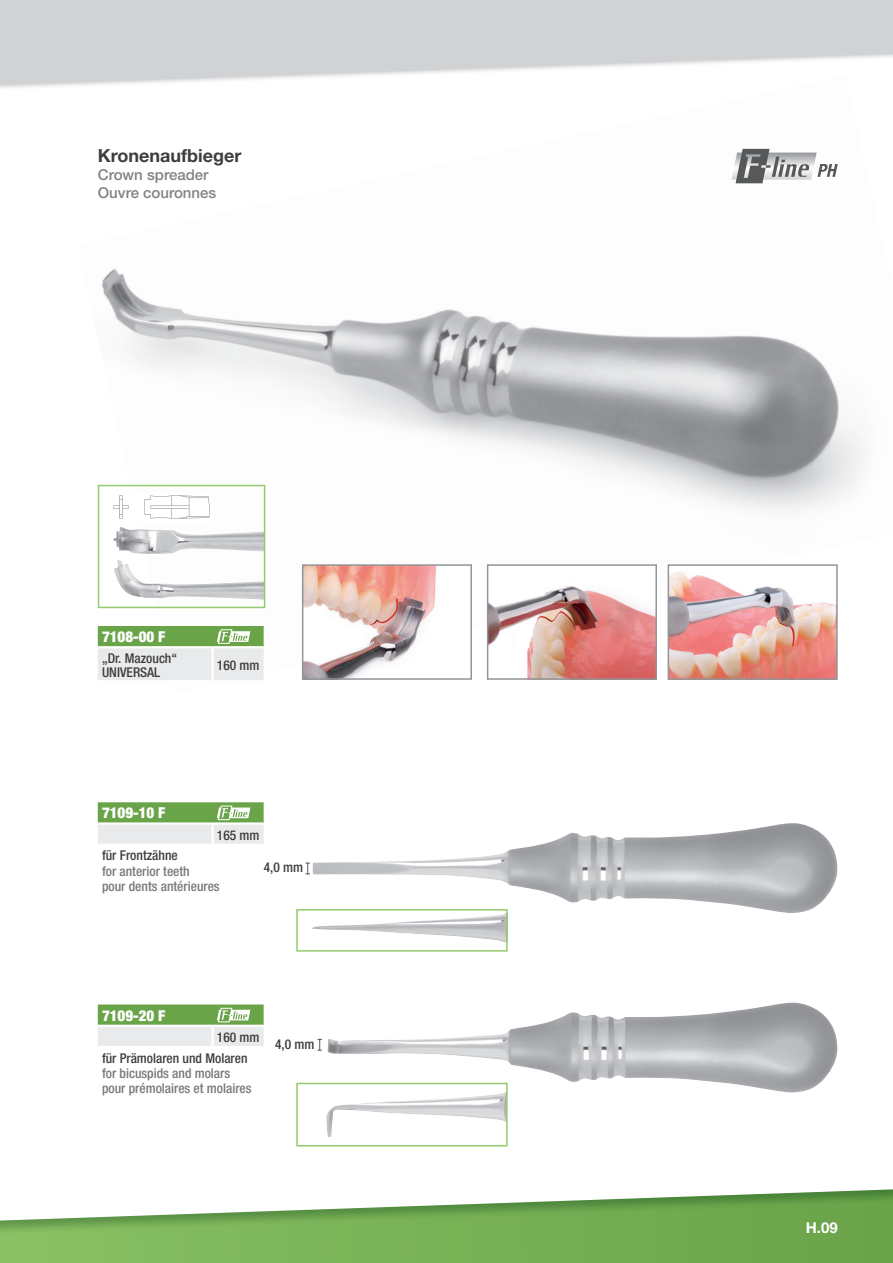
<style>
.page{position:relative;width:893px;height:1263px;background:#fff}
.page>*{position:absolute;margin:0;border:0;box-sizing:border-box;transform-origin:0 0}
.t1{font:700 18px "Helvetica Neue LT Std";color:#3e3e3f}
.t2{font:500 15px/18px "Helvetica Neue LT Std";color:#808285}
.t3{font:900 condensed 15px "Helvetica Neue LT Std";color:#fff}
.t4{font:700 15px "Helvetica Neue LT Std";color:#fff}
.t5{font:500 condensed 13.5px/14.2px "Helvetica Neue LT Std";color:#3e3e3f}
.t6{font:500 condensed 13.5px/15.3px "Helvetica Neue LT Std";color:#76787b}
</style>
<div class="page">
<img style="left:0;top:1189px;width:893px;height:74px">
<svg style="left:0;top:0;width:893px;height:85px;background:#d4d5d7"></svg>
<img style="left:77px;top:75px;width:816px;height:605px">
<img style="left:504px;top:1093px;width:1px;height:29px">
<img style="left:327px;top:1093px;width:177px;height:44px">
<div style="left:296px;top:1083px;width:212px;height:63px;border:2px solid #92ca6d"></div>
<img style="left:312px;top:914px;width:193px;height:28px">
<div style="left:296px;top:909px;width:212px;height:43px;border:2px solid #92ca6d"></div>
<img style="left:312px;top:823px;width:525px;height:90px">
<img style="left:327px;top:1003px;width:510px;height:90px">
<img style="left:113px;top:527px;width:33px;height:27px">
<img style="left:140px;top:529px;width:122px;height:25px">
<img style="left:114px;top:560px;width:41px;height:38px">
<img style="left:152px;top:581px;width:110px;height:19px">
<div style="left:98px;top:485px;width:167px;height:123px;border:2px solid #92ca6d"></div>
<img style="left:112px;top:492px;width:101px;height:31px">
<svg style="left:306px;top:863px;width:3px;height:11px"></svg>
<svg style="left:318px;top:1039px;width:3px;height:12px"></svg>
<img style="left:732px;top:153px;width:85px;height:27px">
<svg style="left:735px;top:149px;width:74px;height:34px"></svg>
<svg style="left:817px;top:164px;width:21px;height:13px"></svg>
<svg style="left:98px;top:626px;width:166px;height:54px;background:#bed3b4"></svg>
<svg style="left:98px;top:802px;width:166px;height:42px;background:#b2cda5"></svg>
<svg style="left:98px;top:1004px;width:166px;height:42px;background:#b2cda5"></svg>
<img style="left:305px;top:567px;width:164px;height:110px">
<div style="left:302px;top:564px;width:170px;height:116px;border:2px solid #939598"></div>
<img style="left:490px;top:567px;width:164px;height:110px">
<div style="left:487px;top:564px;width:170px;height:116px;border:2px solid #939598"></div>
<img style="left:671px;top:567px;width:164px;height:110px">
<div style="left:668px;top:564px;width:170px;height:116px;border:2px solid #939598"></div>
<h1 class="t1" style="left:98px;top:144px;width:145px">Kronenaufbieger</h1>
<p class="t2" style="left:98px;top:165px;width:120px">Crown spreader<br>Ouvre couronnes</p>
<p class="t3" style="left:102px;top:627px;width:65px">7108-00 F</p>
<p class="t5" style="left:102px;top:650px;width:77px">„Dr. Mazouch“<br>UNIVERSAL</p>
<p class="t5" style="left:217px;top:657px;width:44px">160 mm</p>
<p class="t3" style="left:102px;top:804px;width:65px">7109-10 F</p>
<p class="t5" style="left:217px;top:827px;width:44px">165 mm</p>
<p class="t5" style="left:102px;top:848px;width:77px">für Frontzähne</p>
<p class="t6" style="left:102px;top:863px;width:119px">for anterior teeth<br>pour dents antérieures</p>
<p class="t5" style="left:264px;top:860px;width:41px">4,0 mm</p>
<p class="t3" style="left:102px;top:1006px;width:65px">7109-20 F</p>
<p class="t5" style="left:102px;top:1026px;width:159px;line-height:20.9px;text-indent:115px">160 mm für Prämolaren und Molaren</p>
<p class="t6" style="left:102px;top:1065px;width:151px">for bicuspids and molars pour prémolaires et molaires</p>
<p class="t5" style="left:275px;top:1036px;width:41px">4,0 mm</p>
<p class="t4" style="left:806px;top:1219px;width:33px">H.09</p>
</div>
